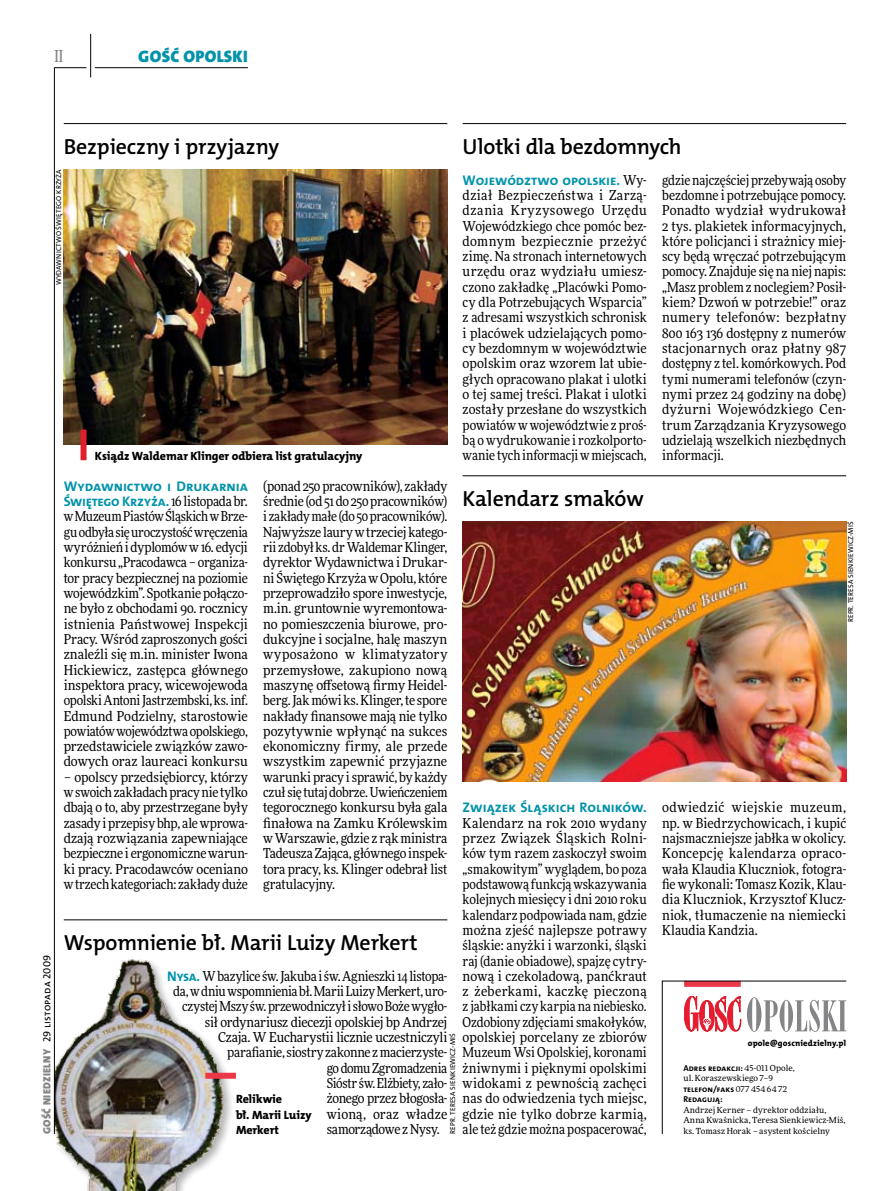
<style>
.page{position:relative;width:893px;height:1191px;background:#fff}
.page>*{position:absolute;margin:0;border:0;box-sizing:border-box;transform-origin:0 0}
.t1{font:21.9px "The Mix HP6 Se Bld";letter-spacing:-.01em;color:#000}
.t2{font:16.65px "The Mix HP9 Blk";letter-spacing:.02em;color:#0093aa}
.t3{font:500 16.5px "Freeday Narrow";color:#858486;scale:.9 1}
.t4{font:13.95px/15.3px "The Mix HP7 Bld";letter-spacing:-.005em;color:#0093aa}
.t5{font:13.65px/15.3px "Freeday Narrow News";letter-spacing:-.01em;color:#000;text-align:justify}
.t6{font:13.65px "Freeday Narrow News";letter-spacing:.01em;color:#000}
.t7{font:12px/15.3px "The Mix HP8 Ex Bld";letter-spacing:-.005em;color:#000}
.t8{font:10.5px "The Mix HP5 Plain";letter-spacing:.015em;color:#000}
.t9{font:8.55px/10.5px "The Mix HP7 Bld";letter-spacing:.005em;color:#000}
.t10{font:8.55px "The Mix HP8 Ex Bld";letter-spacing:.04em;color:#000}
.t11{font:8.4px/10.5px "Freeday News";letter-spacing:.01em;color:#000}
.t12{font:7.2px "The Mix HP5 Plain";letter-spacing:.035em;color:#000}
.t13{font:7.2px "The Mix HP5 Plain";letter-spacing:.015em;color:#000}
.s1{font-family:"Freeday Narrow News";font-size:13.65px;color:#000}
.s2{font-family:"The Mix HP9 Blk";color:#858486}
.s3{font-family:"The Mix HP7 Bld";font-size:13.95px;color:#0093aa}
.s4{font-family:"Freeday News";font-size:8.4px}
</style>
<div class="page">
<hr style="left:90px;top:34px;width:1px;height:43px;background:#000">
<hr style="left:54px;top:67px;width:32px;height:1px;background:#000">
<hr style="left:95px;top:67px;width:153px;height:1px;background:#000">
<svg style="left:662px;top:980px;width:185px;height:154px"></svg>
<hr style="left:64px;top:123px;width:383px;height:1px;background:#000">
<hr style="left:463px;top:123px;width:383px;height:1px;background:#000">
<hr style="left:463px;top:475px;width:383px;height:1px;background:#000">
<img style="left:64px;top:169px;width:383px;height:276px">
<img style="left:463px;top:521px;width:383px;height:261px">
<div style="left:51px;top:953px;width:184px;height:238px;background:#000;opacity:.3"></div>
<img style="left:54px;top:954px;width:173px;height:236px">
<div style="left:81px;top:429px;width:6px;height:31px;background:#df1f2a"></div>
<div style="left:205px;top:1072px;width:31px;height:6px;background:#eb3848"></div>
<hr style="left:64px;top:919px;width:383px;height:1px;background:#000">
<hr style="left:54px;top:67px;width:1px;height:1067px;background:#000">
<p class="t3" style="left:54px;top:46px;width:11px">II</p>
<p class="t2" style="left:138px;top:46px;width:111px">GOŚĆ OPOLSKI</p>
<h1 class="t1" style="left:64px;top:132px;width:217px">Bezpieczny i przyjazny</h1>
<h1 class="t1" style="left:463px;top:132px;width:220px">Ulotki dla bezdomnych</h1>
<p class="t13" style="left:54px;top:285px;width:117px;rotate:-90deg">Wydawnictwo Świętego Krzyża</p>
<p class="t7" style="left:95px;top:448px;width:269px">Ksiądz Waldemar Klinger odbiera list gratulacyjny</p>
<p class="t4" style="left:463px;top:172px;width:186px">Województwo opolskie. <span class="s1">Wy-</span></p>
<p class="t5" style="left:463px;top:187px;width:186px">dział Bezpieczeństwa i Zarzą&shy;dzania Kryzysowego Urzędu Wojewódzkiego chce pomóc bez&shy;domnym bezpiecznie przeżyć zimę. Na stronach internetowych urzędu oraz wydziału umiesz&shy;czono zakładkę „Placówki Pomo&shy;cy dla Potrzebujących Wsparcia” z adresami wszystkich schronisk i placówek udzielających pomo&shy;cy bezdomnym w województwie opolskim oraz wzorem lat ubie&shy;głych opracowano plakat i ulotki o tej samej treści. Plakat i ulotki zostały przesłane do wszystkich powiatów w województwie z proś&shy;bą o wydrukowanie i rozkolporto&shy;wanie tych informacji wmiejscach,</p>
<p class="t8" style="left:40px;top:1134px;width:180px;rotate:-90deg"><span class="s2">GOŚĆ NIEDZIELNY</span> 29 listopada 2009</p>
<p class="t5" style="left:263px;top:478px;width:186px">(ponad 250 pracowników), zakłady średnie (od 51 do 250 pracowników) i zakłady małe (do 50 pracowników).<br>Najwyższe laury wtrzeciej katego&shy;rii zdobył ks. drWaldemar Klinger, dyrektor Wydawnictwa i Drukar&shy;ni Świętego Krzyża wOpolu, które przeprowadziło spore inwestycje, m.in. gruntownie wyremontowa&shy;no pomieszczenia biurowe, pro&shy;dukcyjne i socjalne, halę maszyn wyposażono w klimatyzatory przemysłowe, zakupiono nową maszynę offsetową firmy Heidel&shy;berg. Jak mówi ks.Klinger, te spore nakłady finansowe mają nie tylko pozytywnie wpłynąć na sukces ekonomiczny firmy, ale przede wszystkim zapewnić przyjazne warunki pracy isprawić, by każdy czułsię tutaj dobrze. Uwieńczeniem tegorocznego konkursu była gala finałowa na Zamku Królewskim w Warszawie, gdzie z rąk ministra Tadeusza Zająca, głównego inspek&shy;tora pracy, ks. Klinger odebrał list gratulacyjny.</p>
<p class="t4" style="left:64px;top:478px;width:186px">Wydawnictwo i Drukarnia<br>Świętego Krzyża. <span class="s1">16 listopada br.</span></p>
<p class="t5" style="left:64px;top:509px;width:186px">wMuzeum Piastów Śląskich wBrze&shy;gu odbyłasię uroczystość wręczenia wyróżnień i dyplomów w16. edycji konkursu „Pracodawca – organiza&shy;tor pracy bezpiecznej na poziomie wojewódzkim”. Spotkanie połączo&shy;ne było z obchodami 90. rocznicy istnienia Państwowej Inspekcji Pracy. Wśród zaproszonych gości znaleźli się m.in. minister Iwona Hickiewicz, zastępca głównego inspektora pracy, wicewojewoda opolski Antoni Jastrzembski, ks.inf.<br>Edmund Podzielny, starostowie powiatów województwa opolskiego, przedstawiciele związków zawo&shy;dowych oraz laureaci konkursu</p>
<p class="t5" style="left:64px;top:769px;width:186px">– opolscy przedsiębiorcy, którzy wswoich zakładach pracy nie tylko dbają o to, aby przestrzegane były zasady i przepisy bhp, alewprowa&shy;dzają rozwiązania zapewniające bezpieczne i ergonomiczne warun&shy;ki pracy. Pracodawców oceniano wtrzech kategoriach: zakłady duże</p>
<h1 class="t1" style="left:463px;top:485px;width:183px">Kalendarz smaków</h1>
<p class="t4" style="left:463px;top:800px;width:186px">Związek Śląskich Rolników.</p>
<p class="t5" style="left:463px;top:815px;width:186px">Kalendarz na rok 2010 wydany przez Związek Śląskich Rolni&shy;ków tym razem zaskoczył swoim „smakowitym” wyglądem, bo poza podstawową funkcją wskazywania kolejnych miesięcy i dni 2010 roku kalendarz podpowiada nam, gdzie można zjeść najlepsze potrawy śląskie: anyżki i warzonki, śląski raj (danie obiadowe), spajzę cytry&shy;nową i czekoladową, panćkraut z żeberkami, kaczkę pieczoną z jabłkami czy karpia na niebiesko.<br>Ozdobiony zdjęciami smakołyków, opolskiej porcelany ze zbiorów Muzeum Wsi Opolskiej, koronami żniwnymi i pięknymi opolskimi widokami z pewnością zachęci nas do odwiedzenia tych miejsc, gdzie nie tylko dobrze karmią, ale też gdzie można pospacerować,</p>
<h1 class="t1" style="left:64px;top:928px;width:355px">Wspomnienie bł. Marii Luizy Merkert</h1>
<p class="t5" style="left:167px;top:968px;width:282px"><span class="s3">Nysa.</span> Wbazylice św. Jakuba iśw. Agnieszki 14 listopa-</p>
<p class="t5" style="left:173px;top:983px;width:276px">da, wdniu wspomnienia bł. Marii Luizy Merkert, uro-</p>
<p class="t5" style="left:182px;top:998px;width:267px">czystej Mszy św. przewodniczył isłowo Boże wygło-</p>
<p class="t5" style="left:205px;top:1014px;width:244px">sił ordynariusz diecezji opolskiej bp Andrzej</p>
<p class="t5" style="left:218px;top:1029px;width:231px">Czaja. W Eucharystii licznie uczestniczyli</p>
<p class="t5" style="left:227px;top:1044px;width:222px">parafianie, siostry zakonne zmacierzyste-</p>
<p class="t5" style="left:327px;top:1060px;width:122px">go domu Zgromadzenia</p>
<p class="t5" style="left:327px;top:1075px;width:122px">Sióstr św. Elżbiety, zało-</p>
<p class="t5" style="left:327px;top:1090px;width:122px">żonego przez błogosła-</p>
<p class="t6" style="left:327px;top:1105px;width:122px">wioną, oraz władze</p>
<p class="t5" style="left:327px;top:1121px;width:115px">samorządowe zNysy.</p>
<p class="t12" style="left:448px;top:1134px;width:102px;rotate:-90deg">repr. Teresa Sienkiewicz-Miś</p>
<p class="t7" style="left:236px;top:1091px;width:77px">Relikwie<br>bł. Marii Luizy<br>Merkert</p>
<p class="t5" style="left:662px;top:172px;width:186px">gdzie najczęściej przebywają osoby bezdomne i potrzebujące pomocy.<br>Ponadto wydział wydrukował 2 tys. plakietek informacyjnych, które policjanci i strażnicy miej&shy;scy będą wręczać potrzebującym pomocy. Znajduje się na niej napis: „Masz problem z noclegiem? Posił&shy;kiem? Dzwoń w potrzebie!” oraz numery telefonów: bezpłatny 800 163 136 dostępny z numerów stacjonarnych oraz płatny 987 dostępny z tel. komórkowych. Pod tymi numerami telefonów (czyn&shy;nymi przez 24 godziny na dobę) dyżurni Wojewódzkiego Cen&shy;trum Zarządzania Kryzysowego udzielają wszelkich niezbędnych informacji.</p>
<p class="t12" style="left:846px;top:622px;width:102px;rotate:-90deg">repr. Teresa Sienkiewicz-Miś</p>
<p class="t5" style="left:662px;top:799px;width:186px">odwiedzić wiejskie muzeum, np. w Biedrzychowicach, i kupić najsmaczniejsze jabłka w okolicy.<br>Koncepcję kalendarza opraco&shy;wała Klaudia Kluczniok, fotogra&shy;fie wykonali: Tomasz Kozik, Klau&shy;dia Kluczniok, Krzysztof Klucz&shy;niok, tłumaczenie na niemiecki Klaudia Kandzia.</p>
<p class="t10" style="left:748px;top:1038px;width:100px">opole@goscniedzielny.pl</p>
<p class="t9" style="left:683px;top:1063px;width:113px">Adres redakcji: <span class="s4">45-011 Opole,</span></p>
<p class="t11" style="left:683px;top:1073px;width:91px">ul. Koraszewskiego 7–9</p>
<p class="t9" style="left:683px;top:1084px;width:105px">telefon/faks <span class="s4">077 454 64 72<br></span>Redagują:</p>
<p class="t11" style="left:683px;top:1104px;width:164px">Andrzej Kerner – dyrektor oddziału,<br>Anna Kwaśnicka, Teresa Sienkiewicz-Miś, ks. Tomasz Horak – asystent kościelny</p>
</div>
